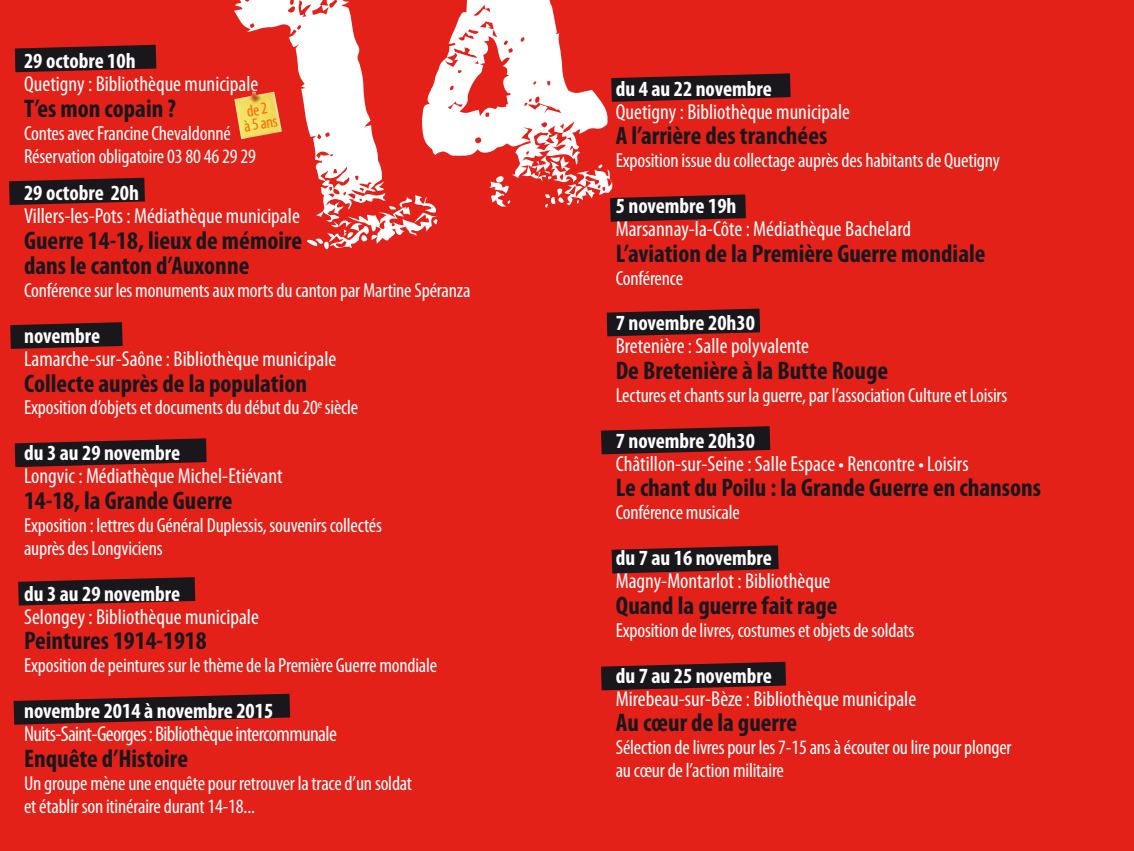
<style>
.page{position:relative;width:1134px;height:851px;background:#fff}
.page>*{position:absolute;margin:0;border:0;box-sizing:border-box;transform-origin:0 0}
.t1{font:700 condensed 25.6px/25.6px "Myriad Pro";color:#1a171c}
.t2{font:condensed 21.6px "Myriad Pro";color:#fff}
.t3{font:700 condensed 21.6px "Myriad Pro";color:#fff}
.t4{font:condensed 21.6px "Myriad Pro";letter-spacing:-.03em;color:#fff}
.t5{font:condensed 20.4px/23px "Myriad Pro";letter-spacing:-.01em;color:#fff}
.t6{font:condensed 16.8px/14.4px "Myriad Pro";color:#f60;text-align:center}
</style>
<div class="page">
<div style="left:0;top:0;width:1134px;height:850px;background:#e32119"></div>
<svg style="left:234px;top:0;width:378px;height:250px"></svg>
<svg style="left:15px;top:45px;width:141px;height:27px;background:#32181b"></svg>
<svg style="left:9px;top:178px;width:136px;height:27px;background:#32181b"></svg>
<svg style="left:10px;top:322px;width:113px;height:27px;background:#33181b"></svg>
<svg style="left:15px;top:438px;width:192px;height:29px"></svg>
<svg style="left:18px;top:577px;width:177px;height:28px;background:#39181b"></svg>
<svg style="left:14px;top:693px;width:276px;height:31px"></svg>
<svg style="left:611px;top:73px;width:180px;height:29px"></svg>
<svg style="left:610px;top:194px;width:136px;height:28px;background:#39181b"></svg>
<svg style="left:607px;top:308px;width:153px;height:28px;background:#38181b"></svg>
<svg style="left:601px;top:426px;width:169px;height:28px;background:#38181b"></svg>
<svg style="left:612px;top:545px;width:167px;height:28px;background:#39181b"></svg>
<svg style="left:601px;top:661px;width:185px;height:29px"></svg>
<img style="left:234px;top:91px;width:20px;height:24px">
<p class="t3" style="left:24px;top:48px;width:113px">29 octobre 10h</p>
<p class="t2" style="left:24px;top:71px;width:236px">Quetigny : Bibliothèque municipale</p>
<p class="t1" style="left:24px;top:95px;width:153px">T’es mon copain ?</p>
<p class="t5" style="left:24px;top:121px;width:233px">Contes avec Francine Chevaldonné<br>Réservation obligatoire 03 80 46 29 29</p>
<p class="t3" style="left:24px;top:179px;width:116px">29 octobre 20h</p>
<p class="t2" style="left:24px;top:203px;width:277px">Villers-les-Pots : Médiathèque municipale</p>
<p class="t1" style="left:24px;top:227px;width:279px">Guerre 14-18, lieux de mémoire dans le canton d’Auxonne</p>
<p class="t5" style="left:24px;top:278px;width:448px">Conférence sur les monuments aux morts du canton par Martine Spéranza</p>
<p class="t3" style="left:24px;top:322px;width:78px">novembre</p>
<p class="t2" style="left:24px;top:346px;width:314px">Lamarche-sur-Saône : Bibliothèque municipale</p>
<p class="t1" style="left:24px;top:369px;width:284px">Collecte auprès de la population</p>
<p class="t5" style="left:24px;top:396px;width:336px">Exposition d’objets et documents du début du 20<sup>e</sup> siècle</p>
<p class="t3" style="left:24px;top:439px;width:158px">du 3 au 29 novembre</p>
<p class="t2" style="left:24px;top:463px;width:260px">Longvic : Médiathèque Michel-Etiévant</p>
<p class="t1" style="left:24px;top:487px;width:210px">14-18, la Grande Guerre</p>
<p class="t5" style="left:24px;top:513px;width:359px">Exposition : lettres du Général Duplessis, souvenirs collectés auprès des Longviciens</p>
<p class="t3" style="left:24px;top:580px;width:158px">du 3 au 29 novembre</p>
<p class="t2" style="left:24px;top:603px;width:236px">Selongey : Bibliothèque municipale</p>
<p class="t1" style="left:24px;top:627px;width:184px">Peintures 1914-1918</p>
<p class="t5" style="left:24px;top:653px;width:415px">Exposition de peintures sur le thème de la Première Guerre mondiale</p>
<p class="t3" style="left:24px;top:697px;width:251px">novembre 2014 à novembre 2015</p>
<p class="t4" style="left:24px;top:720px;width:314px">Nuits-Saint-Georges : Bibliothèque intercommunale</p>
<p class="t1" style="left:24px;top:744px;width:165px">Enquête d’Histoire</p>
<p class="t5" style="left:24px;top:771px;width:390px">Un groupe mène une enquête pour retrouver la trace d’un soldat et établir son itinéraire durant 14-18...</p>
<p class="t6" style="left:240px;top:105px;width:35px;rotate:-10deg">de 2<br>à 5 ans</p>
<p class="t3" style="left:616px;top:75px;width:158px">du 4 au 22 novembre</p>
<p class="t2" style="left:616px;top:98px;width:236px">Quetigny : Bibliothèque municipale</p>
<p class="t1" style="left:616px;top:122px;width:213px">A l’arrière des tranchées</p>
<p class="t5" style="left:616px;top:149px;width:385px">Exposition issue du collectage auprès des habitants de Quetigny</p>
<p class="t3" style="left:616px;top:192px;width:122px">5 novembre 19h</p>
<p class="t2" style="left:616px;top:216px;width:297px">Marsannay-la-Côte : Médiathèque Bachelard</p>
<p class="t1" style="left:616px;top:240px;width:371px">L’aviation de la Première Guerre mondiale</p>
<p class="t5" style="left:616px;top:266px;width:69px">Conférence</p>
<p class="t3" style="left:616px;top:310px;width:141px">7 novembre 20h30</p>
<p class="t2" style="left:616px;top:333px;width:195px">Bretenière : Salle polyvalente</p>
<p class="t1" style="left:616px;top:357px;width:274px">De Bretenière à la Butte Rouge</p>
<p class="t5" style="left:616px;top:383px;width:393px">Lectures et chants sur la guerre, par l’association Culture et Loisirs</p>
<p class="t3" style="left:616px;top:427px;width:141px">7 novembre 20h30</p>
<p class="t2" style="left:616px;top:450px;width:354px">Châtillon-sur-Seine : Salle Espace • Rencontre • Loisirs</p>
<p class="t1" style="left:616px;top:474px;width:427px">Le chant du Poilu : la Grande Guerre en chansons</p>
<p class="t5" style="left:616px;top:500px;width:126px">Conférence musicale</p>
<p class="t3" style="left:616px;top:544px;width:158px">du 7 au 16 novembre</p>
<p class="t2" style="left:616px;top:568px;width:216px">Magny-Montarlot : Bibliothèque</p>
<p class="t1" style="left:616px;top:591px;width:223px">Quand la guerre fait rage</p>
<p class="t5" style="left:616px;top:618px;width:300px">Exposition de livres, costumes et objets de soldats</p>
<p class="t3" style="left:616px;top:661px;width:158px">du 7 au 25 novembre</p>
<p class="t2" style="left:616px;top:685px;width:302px">Mirebeau-sur-Bèze : Bibliothèque municipale</p>
<p class="t1" style="left:616px;top:709px;width:183px">Au cœur de la guerre</p>
<p class="t5" style="left:616px;top:735px;width:397px">Sélection de livres pour les 7-15 ans à écouter ou lire pour plonger au cœur de l’action militaire</p>
</div>
